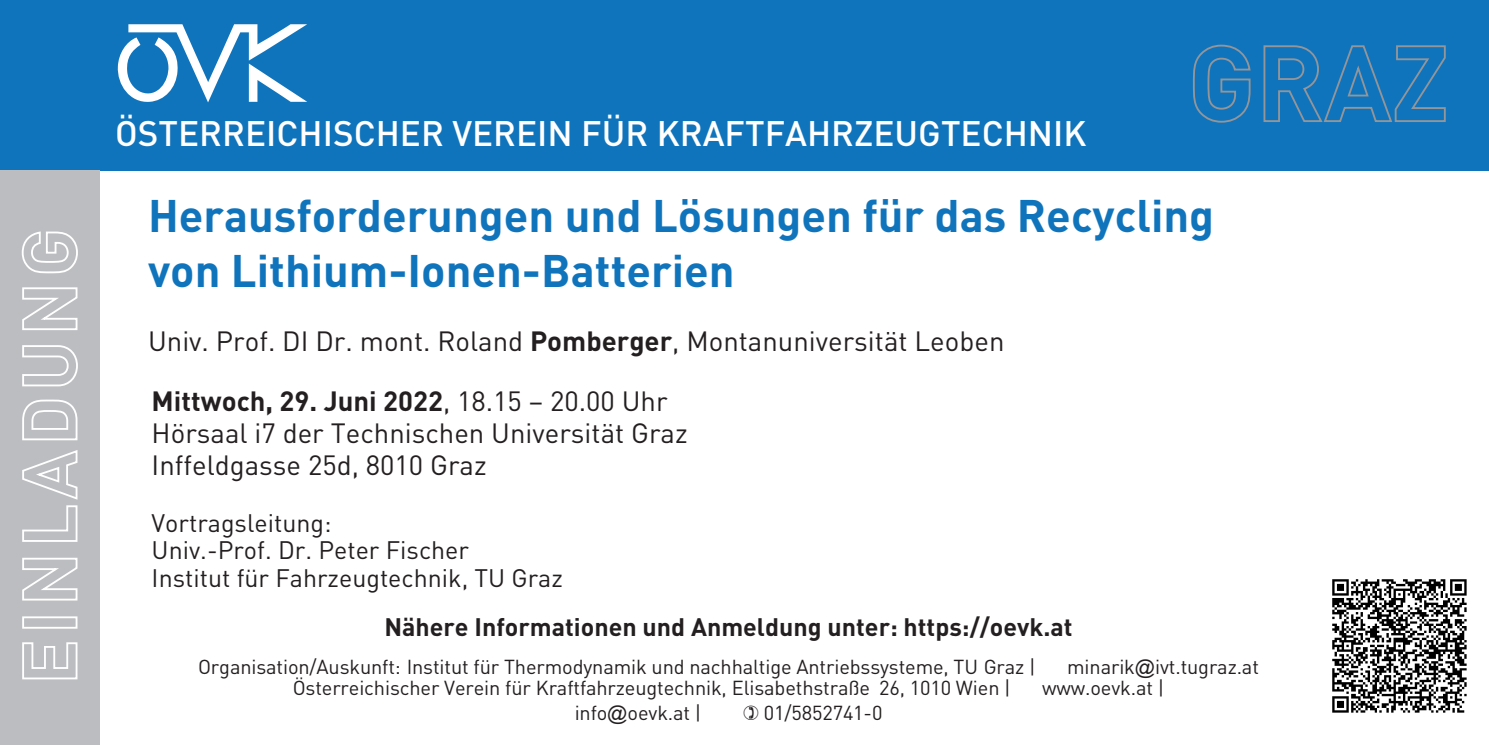
<style>
.page{position:relative;width:1489px;height:745px;background:#fff}
.page>*{position:absolute;margin:0;border:0;box-sizing:border-box;transform-origin:0 0}
.t1{font:700 45px/55px "DIN";color:#1074bc}
.t2{font:500 35px "DIN";color:#fff}
.t3{font:27.5px/60px "DIN";color:#231f20}
.t4{font:25px/27.5px "DIN";color:#231f20}
.t5{font:700 25px "DIN";color:#231f20}
.t6{font:20px "DIN";letter-spacing:-.005em;color:#231f20}
.s1{font-weight:700}
.s2{font-family:"Arial"}
</style>
<div class="page">
<div style="left:0;top:0;width:1488px;height:170px;background:#1074bc"></div>
<svg style="left:117px;top:24px;width:190px;height:79px"></svg>
<svg style="left:1192px;top:44px;width:59px;height:79px"></svg>
<svg style="left:1263px;top:45px;width:183px;height:77px"></svg>
<div style="left:0;top:170px;width:99px;height:574px;background:#bcbdc0"></div>
<svg style="left:22px;top:642px;width:56px;height:38px"></svg>
<div style="left:22px;top:616px;width:55px;height:12px;border:2px solid #fff"></div>
<svg style="left:22px;top:557px;width:56px;height:44px"></svg>
<svg style="left:22px;top:450px;width:56px;height:92px"></svg>
<svg style="left:22px;top:399px;width:56px;height:42px"></svg>
<svg style="left:22px;top:345px;width:56px;height:42px"></svg>
<svg style="left:22px;top:287px;width:56px;height:43px"></svg>
<svg style="left:21px;top:231px;width:57px;height:43px"></svg>
<img style="left:1332px;top:579px;width:135px;height:134px">
<h2 class="t2" style="left:115px;top:111px;width:972px">ÖSTERREICHISCHER VEREIN FÜR KRAFTFAHRZEUGTECHNIK</h2>
<h1 class="t1" style="left:148px;top:186px;width:1067px">Herausforderungen und Lösungen für das Recycling von Lithium-Ionen-Batterien</h1>
<h3 class="t3" style="left:148px;top:310px;width:857px">Univ. Prof. DI Dr. mont. Roland <span class="s1">Pomberger</span>, Montanuniversität Leoben<br><span class="s1">Mittwoch, 29. Juni 2022</span>, 18.15 – 20.00 Uhr</h3>
<h3 class="t3" style="left:152px;top:416px;width:537px;line-height:32px">Hörsaal i7 der Technischen Universität Graz<br>Inffeldgasse 25d, 8010 Graz</h3>
<p class="t4" style="left:152px;top:508px;width:413px">Vortragsleitung:<br>Univ.-Prof. Dr. Peter Fischer<br>Institut für Fahrzeugtechnik, TU Graz</p>
<p class="t5" style="left:384px;top:610px;width:689px">Nähere Informationen und Anmeldung unter: https://oevk.at</p>
<p class="t6" style="left:198px;top:653px;width:839px">Organisation/Auskunft: Institut für Thermodynamik und nachhaltige Antriebssysteme, TU Graz |</p>
<p class="t6" style="left:1067px;top:653px;width:193px">minarik<span class="s2">@</span>ivt.tugraz.at</p>
<p class="t6" style="left:293px;top:674px;width:719px">Österreichischer Verein für Kraftfahrzeugtechnik, Elisabethstraße 26, 1010 Wien |</p>
<p class="t6" style="left:1042px;top:674px;width:124px">www.oevk.at |</p>
<p class="t6" style="left:574px;top:699px;width:128px">info<span class="s2">@</span>oevk.at |</p>
<p class="t6" style="left:764px;top:699px;width:120px">01/5852741-0</p>
</div>
